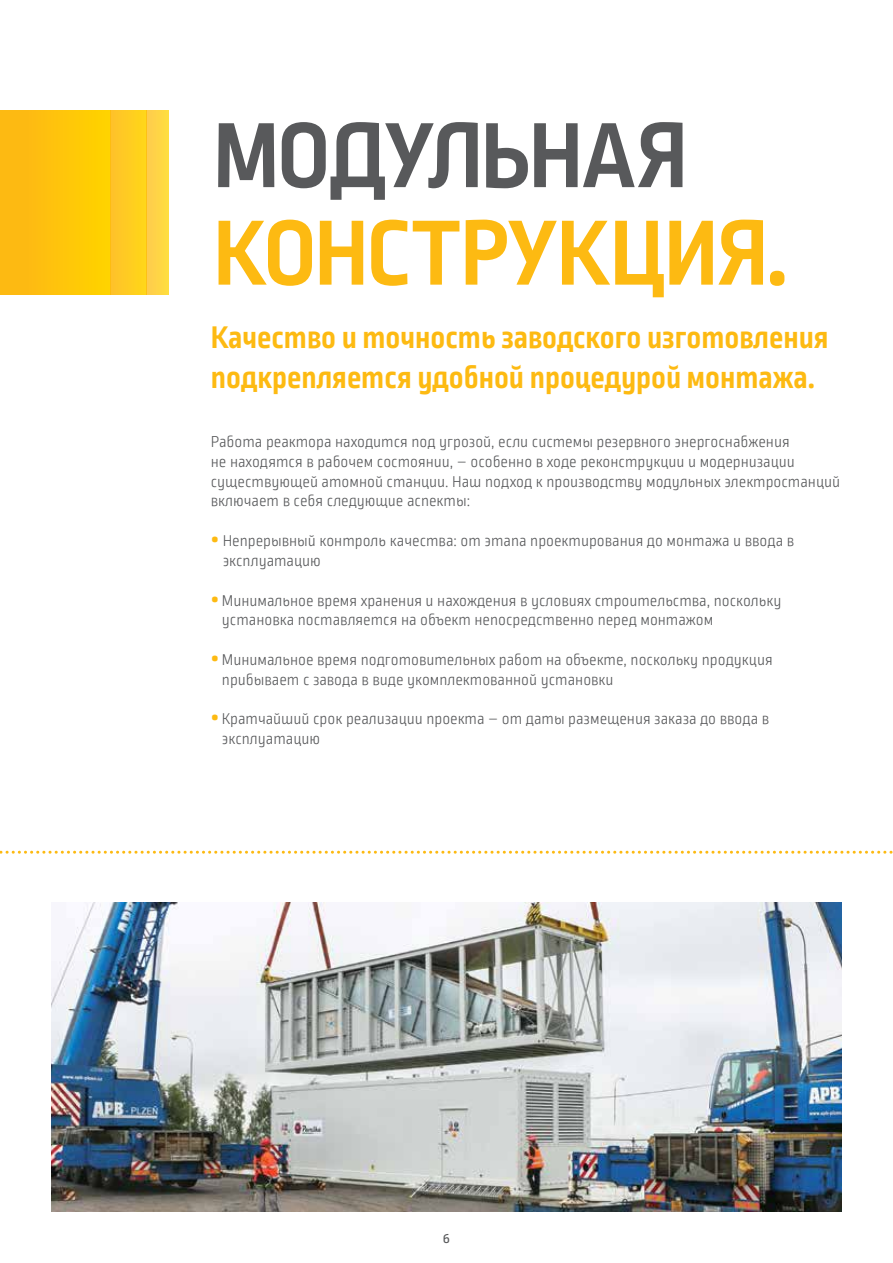
<style>
.page{position:relative;width:893px;height:1263px;background:#fff}
.page>*{position:absolute;margin:0;border:0;box-sizing:border-box;transform-origin:0 0}
.t1{font:700 97.5px/97.5px "Ropa Sans Pro";letter-spacing:-.015em;color:#fdba12}
.t2{font:700 33px/39.6px "Ropa Sans Pro";color:#fdba12}
.t3{font:300 16.5px/19.8px "Ropa Sans Pro";color:#58595b}
.t4{font:15px "Ropa Sans Pro";color:#58595b}
.s1{color:#58595b}
.s2{font-size:102px}
.s3{font-weight:700;font-size:36px;color:#fdba12}
</style>
<div class="page">
<img style="left:51px;top:902px;width:791px;height:310px">
<svg style="left:0;top:851px;width:893px;height:3px"></svg>
<div style="left:0;top:111px;width:110px;height:183px;background:linear-gradient(to right,#fdb516,#ffd200)"></div>
<div style="left:110px;top:111px;width:37px;height:183px;background:#fc2"></div>
<div style="left:147px;top:111px;width:21px;height:183px;background:#ffd546"></div>
<h1 class="t1" style="left:213px;top:112px;width:577px"><span class="s1">МОДУЛЬНАЯ<br></span>КОНСТРУКЦИЯ<span class="s2">.</span></h1>
<h2 class="t2" style="left:211px;top:319px;width:619px">Качество и точность заводского изготовления подкрепляется удобной процедурой монтажа.</h2>
<p class="t3" style="left:211px;top:433px;width:631px">Работа реактора находится под угрозой, если системы резервного энергоснабжения<br>не находятся в рабочем состоянии, – особенно в ходе реконструкции и модернизации существующей атомной станции. Наш подход к производству модульных электростанций включает в себя следующие аспекты:</p>
<p class="t3" style="left:223px;top:532px;width:573px;text-indent:-12px"><span class="s3">•</span> Непрерывный контроль качества: от этапа проектирования до монтажа и ввода в эксплуатацию</p>
<p class="t3" style="left:222px;top:591px;width:561px;text-indent:-11px"><span class="s3">•</span> Минимальное время хранения и нахождения в условиях строительства, поскольку установка поставляется на объект непосредственно перед монтажом</p>
<p class="t3" style="left:222px;top:651px;width:552px;text-indent:-11px"><span class="s3">•</span> Минимальное время подготовительных работ на объекте, поскольку продукция прибывает с завода в виде укомплектованной установки</p>
<p class="t3" style="left:222px;top:710px;width:549px;text-indent:-11px"><span class="s3">•</span> Кратчайший срок реализации проекта – от даты размещения заказа до ввода в эксплуатацию</p>
<p class="t4" style="left:443px;top:1230px;width:9px">6</p>
</div>
